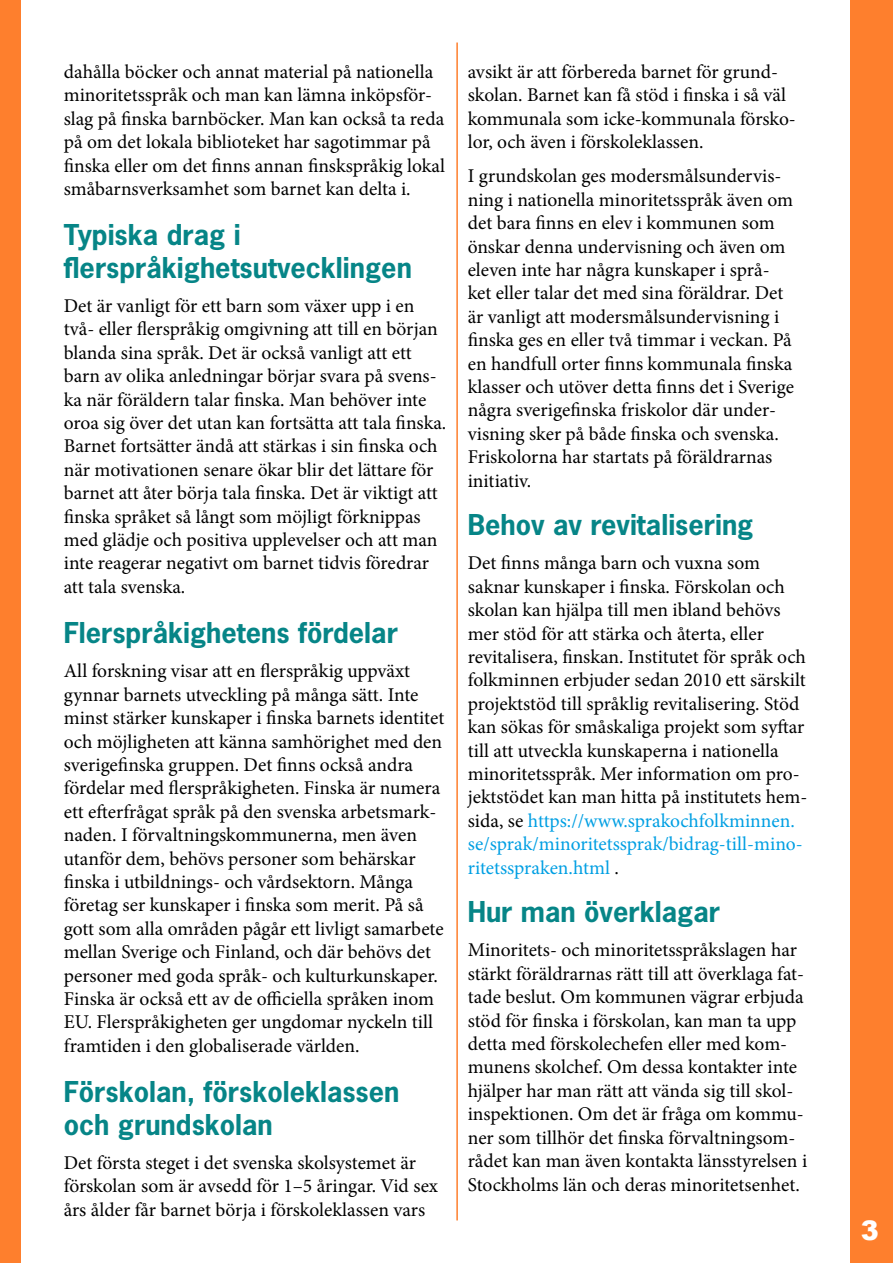
<style>
.page{position:relative;width:893px;height:1263px;background:#fff}
.page>*{position:absolute;margin:0;border:0;box-sizing:border-box;transform-origin:0 0}
.t1{font:700 27px/32.4px "News Gothic Std";color:#068587}
.t2{font:900 27px "Arial";color:#fff}
.t3{font:19.5px/23.4px "Minion Pro";color:#000}
.s1{color:#009fe3}
</style>
<div class="page">
<div style="left:850px;top:0;width:43px;height:1263px;background:#fe7f2d"></div>
<div style="left:0;top:0;width:21px;height:1263px;background:#fe7f2d"></div>
<hr style="left:456px;top:43px;width:2px;height:1177px;background:#fe7f2d">
<p class="t3" style="left:64px;top:60px;width:383px">dahålla böcker och annat material på nationella minoritetsspråk och man kan lämna inköpsför&shy;slag på finska barnböcker. Man kan också ta reda på om det lokala biblioteket har sagotimmar på finska eller om det finns annan finskspråkig lokal småbarnsverksamhet som barnet kan delta i.</p>
<h1 class="t1" style="left:64px;top:218px;width:350px">Typiska drag i flerspråkighetsutvecklingen</h1>
<p class="t3" style="left:64px;top:294px;width:384px">Det är vanligt för ett barn som växer upp i en två- eller flerspråkig omgivning att till en början blanda sina språk. Det är också vanligt att ett barn av olika anledningar börjar svara på svens&shy;ka när föräldern talar finska. Man behöver inte oroa sig över det utan kan fortsätta att tala finska.<br>Barnet fortsätter ändå att stärkas i sin finska och när motivationen senare ökar blir det lättare för barnet att åter börja tala finska. Det är viktigt att finska språket så långt som möjligt förknippas med glädje och positiva upplevelser och att man inte reagerar negativt om barnet tidvis föredrar att tala svenska.</p>
<h1 class="t1" style="left:64px;top:616px;width:336px">Flerspråkighetens fördelar</h1>
<p class="t3" style="left:64px;top:660px;width:382px">All forskning visar att en flerspråkig uppväxt gynnar barnets utveckling på många sätt. Inte minst stärker kunskaper i finska barnets identitet och möjligheten att känna samhörighet med den sverigefinska gruppen. Det finns också andra fördelar med flerspråkigheten. Finska är numera ett efterfrågat språk på den svenska arbetsmark&shy;naden. I förvaltningskommunerna, men även utanför dem, behövs personer som behärskar finska i utbildnings- och vårdsektorn. Många företag ser kunskaper i finska som merit. På så gott som alla områden pågår ett livligt samarbete mellan Sverige och Finland, och där behövs det personer med goda språk- och kulturkunskaper.<br>Finska är också ett av de officiella språken inom EU. Flerspråkigheten ger ungdomar nyckeln till framtiden i den globaliserade världen.</p>
<h1 class="t1" style="left:64px;top:1075px;width:337px">Förskolan, förskoleklassen och grundskolan</h1>
<p class="t3" style="left:64px;top:1151px;width:376px">Det första steget i det svenska skolsystemet är förskolan som är avsedd för 1–5 åringar. Vid sex års ålder får barnet börja i förskoleklassen vars</p>
<p class="t3" style="left:468px;top:60px;width:330px">avsikt är att förbereda barnet för grund&shy;skolan. Barnet kan få stöd i finska i så väl kommunala som icke-kommunala försko&shy;lor, och även i förskoleklassen.</p>
<p class="t3" style="left:468px;top:165px;width:328px">I grundskolan ges modersmålsundervis&shy;ning i nationella minoritetsspråk även om det bara finns en elev i kommunen som önskar denna undervisning och även om eleven inte har några kunskaper i språ&shy;ket eller talar det med sina föräldrar. Det är vanligt att modersmålsundervisning i finska ges en eller två timmar i veckan. På en handfull orter finns kommunala finska klasser och utöver detta finns det i Sverige några sverigefinska friskolor där under&shy;visning sker på både finska och svenska.<br>Friskolorna har startats på föräldrarnas initiativ.</p>
<h1 class="t1" style="left:468px;top:508px;width:287px">Behov av revitalisering</h1>
<p class="t3" style="left:468px;top:552px;width:341px">Det finns många barn och vuxna som saknar kunskaper i finska. Förskolan och skolan kan hjälpa till men ibland behövs mer stöd för att stärka och återta, eller revitalisera, finskan. Institutet för språk och folkminnen erbjuder sedan 2010 ett särskilt projektstöd till språklig revitalisering. Stöd kan sökas för småskaliga projekt som syftar till att utveckla kunskaperna i nationella minoritetsspråk. Mer information om pro&shy;jektstödet kan man hitta på institutets hem&shy;sida, se <span class="s1">https://www.sprakochfolkminnen. se/sprak/minoritetssprak/bidrag-till-mino&shy;ritetsspraken.html</span> .</p>
<h1 class="t1" style="left:468px;top:895px;width:254px">Hur man överklagar</h1>
<p class="t3" style="left:468px;top:939px;width:341px">Minoritets- och minoritetsspråkslagen har stärkt föräldrarnas rätt till att överklaga fat&shy;tade beslut. Om kommunen vägrar erbjuda stöd för finska i förskolan, kan man ta upp detta med förskolechefen eller med kom&shy;munens skolchef. Om dessa kontakter inte hjälper har man rätt att vända sig till skol&shy;inspektionen. Om det är fråga om kommu&shy;ner som tillhör det finska förvaltningsom&shy;rådet kan man även kontakta länsstyrelsen i Stockholms län och deras minoritetsenhet.</p>
<h1 class="t2" style="left:861px;top:1210px;width:20px">3</h1>
</div>
